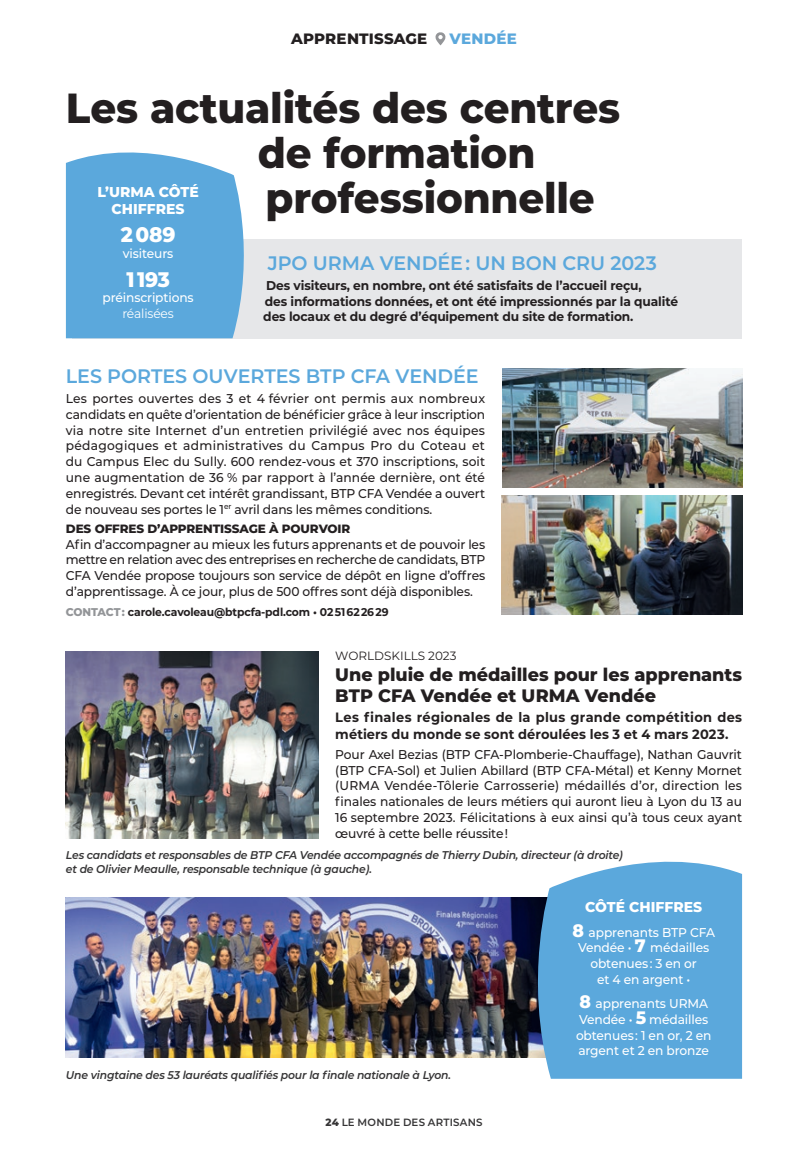
<style>
.page{position:relative;width:808px;height:1149px;background:#fff}
.page>*{position:absolute;margin:0;border:0;box-sizing:border-box;transform-origin:0 0}
.t1{font:800 42px/45px "Montserrat";letter-spacing:-.005em;color:#231f20;scale:.96 1}
.t2{font:800 21px "Montserrat";letter-spacing:-.01em;color:#fff;scale:.96 1}
.t3{font:600 19.5px "Montserrat";letter-spacing:-.005em;color:#5ba8dc}
.t4{font:800 18px/21px "Montserrat";color:#231f20}
.t5{font:800 15px "Montserrat";color:#231f20}
.t6{font:800 15px "Montserrat";color:#5ba8dc}
.t7{font:800 14.25px/16.5px "Montserrat";color:#fff;text-align:center}
.t8{font:700 13.5px/16.5px "Montserrat";letter-spacing:.02em;color:#231f20;scale:.96 1}
.t9{font:500 12.75px/15.8px "Montserrat";letter-spacing:-.01em;color:#231f20;text-align:justify;scale:.96 1}
.t10{font:700 12.75px/15.8px "Montserrat";letter-spacing:-.01em;color:#231f20;scale:.96 1}
.t11{font:500 12.75px/15.8px "Montserrat";letter-spacing:-.01em;color:#fff;text-align:center;scale:.96 1}
.t12{font:12.75px "Montserrat";letter-spacing:-.01em;color:#fff;scale:.96 1}
.t13{font:800 12px "Montserrat";letter-spacing:-.01em;color:#231f20}
.t14{font:12px "Montserrat";color:#231f20}
.t15{font:italic 600 11.25px/13.5px "Montserrat";letter-spacing:-.015em;color:#363536;scale:.96 1}
.t16{font:700 11.25px "Montserrat";letter-spacing:-.01em;color:#231f20;scale:.96 1}
.t17{font:600 10.5px "Montserrat";letter-spacing:.02em;color:#363536}
.s1{font-weight:800;color:#939598}
.s2{font-weight:800}
.s3{font-weight:800;font-size:18px}
</style>
<div class="page">
<svg style="left:435px;top:32px;width:11px;height:13px"></svg>
<div style="left:72px;top:239px;width:670px;height:99px;background:#e6e7e9"></div>
<div style="left:66px;top:152px;width:178px;height:186px;background:#5ba8dc"></div>
<img style="left:502px;top:369px;width:240px;height:118px">
<img style="left:502px;top:495px;width:240px;height:119px">
<img style="left:66px;top:651px;width:252px;height:187px">
<img style="left:66px;top:897px;width:457px;height:160px">
<svg style="left:523px;top:861px;width:219px;height:217px;background:#61a5d4"></svg>
<p class="t5" style="left:291px;top:28px;width:12px">apprentissage</p>
<p class="t6" style="left:449px;top:28px;width:24px">Vendée</p>
<h1 class="t1" style="left:258px;top:83px;width:379px;text-indent:-192px">Les actualités des centres de formation professionnelle</h1>
<h3 class="t3" style="left:268px;top:249px;width:391px">JPO URMA VENDÉE : UN BON CRU 2023</h3>
<p class="t10" style="left:263px;top:277px;width:434px">Des visiteurs, en nombre, ont été satisfaits de l’accueil reçu,<br>des informations données, et ont été impressionnés par la qualité des locaux et du degré d’équipement du site de formation.</p>
<p class="t7" style="left:97px;top:183px;width:103px">L’URMA CÔTÉ<br>CHIFFRES</p>
<h2 class="t2" style="left:121px;top:219px;width:58px">2 089</h2>
<p class="t11" style="left:123px;top:245px;width:54px">visiteurs</p>
<h2 class="t2" style="left:126px;top:263px;width:47px">1 193</h2>
<p class="t11" style="left:102px;top:289px;width:97px">préinscriptions</p>
<p class="t12" style="left:122px;top:305px;width:55px">réalisées</p>
<h3 class="t3" style="left:66px;top:362px;width:414px">LES PORTES OUVERTES BTP CFA VENDÉE</h3>
<p class="t9" style="left:66px;top:390px;width:438px">Les portes ouvertes des 3 et 4 février ont permis aux nombreux candidats en quête d’orientation de bénéficier grâce à leur inscription via notre site Internet d’un entretien privilégié avec nos équipes pédagogiques et administratives du Campus Pro du Coteau et du Campus Elec du Sully. 600 rendez-vous et 370 inscriptions, soit une augmentation de 36 % par rapport à l’année dernière, ont été enregistrés. Devant cet intérêt grandissant, BTP CFA Vendée a ouvert de nouveau ses portes le 1<sup>er</sup> avril dans les mêmes conditions.</p>
<p class="t13" style="left:66px;top:519px;width:286px">DES OFFRES D’APPRENTISSAGE À POURVOIR</p>
<p class="t9" style="left:66px;top:535px;width:438px">Afin d’accompagner au mieux les futurs apprenants et de pouvoir les mettre en relation avec des entreprises en recherche de candidats, BTP CFA Vendée propose toujours son service de dépôt en ligne d’offres d’apprentissage. À ce jour, plus de 500 offres sont déjà disponibles.</p>
<p class="t16" style="left:66px;top:604px;width:338px"><span class="s1">CONTACT :</span> carole.cavoleau@btpcfa-pdl.com • 02 51 62 26 29</p>
<p class="t14" style="left:335px;top:646px;width:123px">WORLDSKILLS 2023</p>
<h3 class="t4" style="left:335px;top:662px;width:408px">Une pluie de médailles pour les apprenants<br>BTP CFA Vendée et URMA Vendée</h3>
<p class="t8" style="left:335px;top:708px;width:425px">Les finales régionales de la plus grande compétition des métiers du monde se sont déroulées les 3 et 4 mars 2023.</p>
<p class="t9" style="left:335px;top:745px;width:425px">Pour Axel Bezias (BTP CFA-Plomberie-Chauffage), Nathan Gauvrit (BTP CFA-Sol) et Julien Abillard (BTP CFA-Métal) et Kenny Mornet (URMA Vendée-Tôlerie Carrosserie) médaillés d’or, direction les finales nationales de leurs métiers qui auront lieu à Lyon du 13 au 16 septembre 2023. Félicitations à eux ainsi qu’à tous ceux ayant œuvré à cette belle réussite !</p>
<p class="t15" style="left:66px;top:847px;width:582px">Les candidats et responsables de BTP CFA Vendée accompagnés de Thierry Dubin, directeur (à droite) et de Olivier Meaulle, responsable technique (à gauche).</p>
<p class="t15" style="left:66px;top:1067px;width:403px">Une vingtaine des 53 lauréats qualifiés pour la finale nationale à Lyon.</p>
<p class="t17" style="left:325px;top:1114px;width:159px"><span class="s2">24</span> LE MONDE DES ARTISANS</p>
<p class="t7" style="left:585px;top:897px;width:119px">CÔTÉ CHIFFRES</p>
<p class="t11" style="left:572px;top:923px;width:150px"><span class="s3">8</span> apprenants BTP CFA<br>Vendée • <span class="s3">7</span> médailles obtenues : 3 en or<br>et 4 en argent •</p>
<p class="t11" style="left:576px;top:994px;width:143px;text-align:left"><span class="s3">8</span> apprenants URMA<br>Vendée • <span class="s3">5</span> médailles obtenues : 1 en or, 2 en argent et 2 en bronze</p>
</div>
